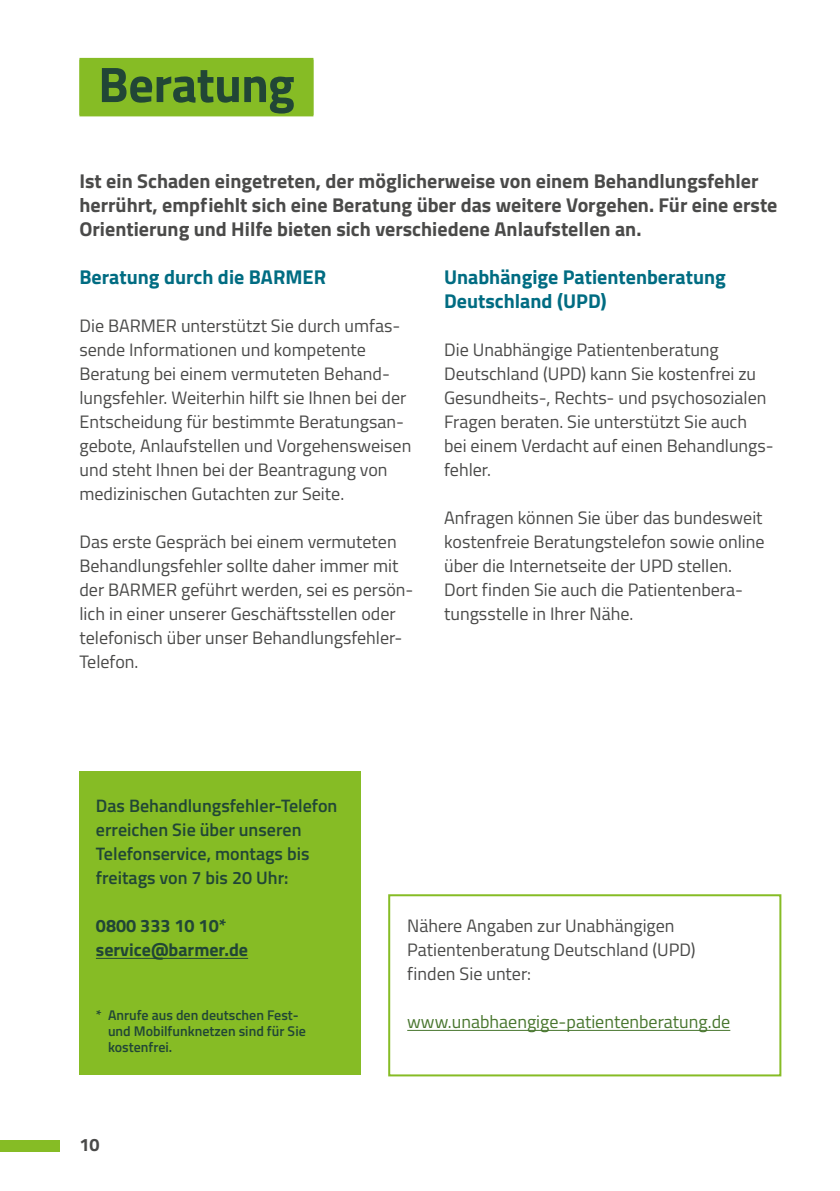
<style>
.page{position:relative;width:840px;height:1191px;background:#fff}
.page>*{position:absolute;margin:0;border:0;box-sizing:border-box;transform-origin:0 0}
.t1{font:700 50px "BGEK Titillium";letter-spacing:-.01em;color:#214636}
.P{font:700 20px/24px "BGEK Titillium";color:#4a4a49}
.H3{font:700 20px/24px "BGEK Titillium";color:#006c82}
.t2{font:18px/24px "BGEK Titillium";color:#4a4a49}
.P_Dunkelgrün{font:600 18px/24px "BGEK Titillium";color:#214636}
.URL_9_12pt_bold_85k{font:18px "BGEK Titillium";color:#48762e}
.P_Dunkelgrün-2{font:700 18px "BGEK Titillium";color:#214636}
.t3{font:700 18px "BGEK Titillium";color:#4a4a49}
.P_Dunkelgrün-3{font:600 14px/16px "BGEK Titillium";color:#214636}
</style>
<div class="page">
<div style="left:0;top:1140px;width:60px;height:11px;background:#86bc25"></div>
<div style="left:79px;top:58px;width:234px;height:57px;background:#86bc25"></div>
<div style="left:79px;top:60px;width:234px;height:56px;background:#86bc25"></div>
<div style="left:79px;top:772px;width:281px;height:303px;background:#86bc25"></div>
<hr style="left:96px;top:958px;width:152px;height:1px;background:#214636">
<hr style="left:407px;top:1030px;width:323px;height:1px;background:#48762e">
<div style="left:388px;top:894px;width:393px;height:182px;border:2px solid #86bc25"></div>
<h2 class="t1" style="left:98px;top:46px;width:198px">Beratung</h2>
<p class="P" style="left:79px;top:168px;width:699px">Ist ein Schaden eingetreten, der möglicherweise von einem Behandlungsfehler herrührt, empfiehlt sich eine Beratung über das weitere Vorgehen. Für eine erste<br>Orientierung und Hilfe bieten sich verschiedene Anlaufstellen an.</p>
<h3 class="H3" style="left:79px;top:264px;width:248px">Beratung durch die BARMER</h3>
<p class="t2" style="left:79px;top:313px;width:333px">Die BARMER unterstützt Sie durch umfas&shy;sende Informationen und kompetente Beratung bei einem vermuteten Behand&shy;lungsfehler. Weiterhin hilft sie Ihnen bei der Entscheidung für bestimmte Beratungsan&shy;gebote, Anlaufstellen und Vorgehensweisen und steht Ihnen bei der Beantragung von medizinischen Gutachten zur Seite.</p>
<p class="t2" style="left:79px;top:529px;width:335px">Das erste Gespräch bei einem vermuteten Behandlungsfehler sollte daher immer mit der BARMER geführt werden, sei es persön&shy;lich in einer unserer Geschäftsstellen oder telefonisch über unser Behandlungsfehler-Telefon.</p>
<h3 class="H3" style="left:444px;top:264px;width:283px">Unabhängige Patientenberatung<br>Deutschland (UPD)</h3>
<p class="t2" style="left:444px;top:337px;width:331px">Die Unabhängige Patientenberatung Deutschland (UPD) kann Sie kostenfrei zu Gesundheits-, Rechts- und psychosozialen Fragen beraten. Sie unterstützt Sie auch bei einem Verdacht auf einen Behandlungs&shy;fehler.</p>
<p class="t2" style="left:444px;top:505px;width:322px">Anfragen können Sie über das bundesweit kostenfreie Beratungstelefon sowie online über die Internetseite der UPD stellen.<br>Dort finden Sie auch die Patientenbera&shy;tungsstelle in Ihrer Nähe.</p>
<p class="P_Dunkelgrün" style="left:96px;top:793px;width:243px">Das Behandlungsfehler-Telefon erreichen Sie über unseren<br>Telefonservice, montags bis freitags von 7 bis 20 Uhr:</p>
<p class="P_Dunkelgrün-2" style="left:96px;top:912px;width:132px">0800 333 10 10*</p>
<p class="P_Dunkelgrün-2" style="left:96px;top:936px;width:154px">service@barmer.de</p>
<p class="P_Dunkelgrün-3" style="left:108px;top:1006px;width:199px;text-indent:-12px">* Anrufe aus den deutschen Fest&shy;und Mobilfunknetzen sind für Sie kostenfrei.</p>
<p class="t3" style="left:79px;top:1131px;width:22px">10</p>
<p class="t2" style="left:407px;top:913px;width:290px">Nähere Angaben zur Unabhängigen<br>Patientenberatung Deutschland (UPD) finden Sie unter:</p>
<p class="URL_9_12pt_bold_85k" style="left:407px;top:1009px;width:324px">www.unabhaengige-patientenberatung.de</p>
</div>
